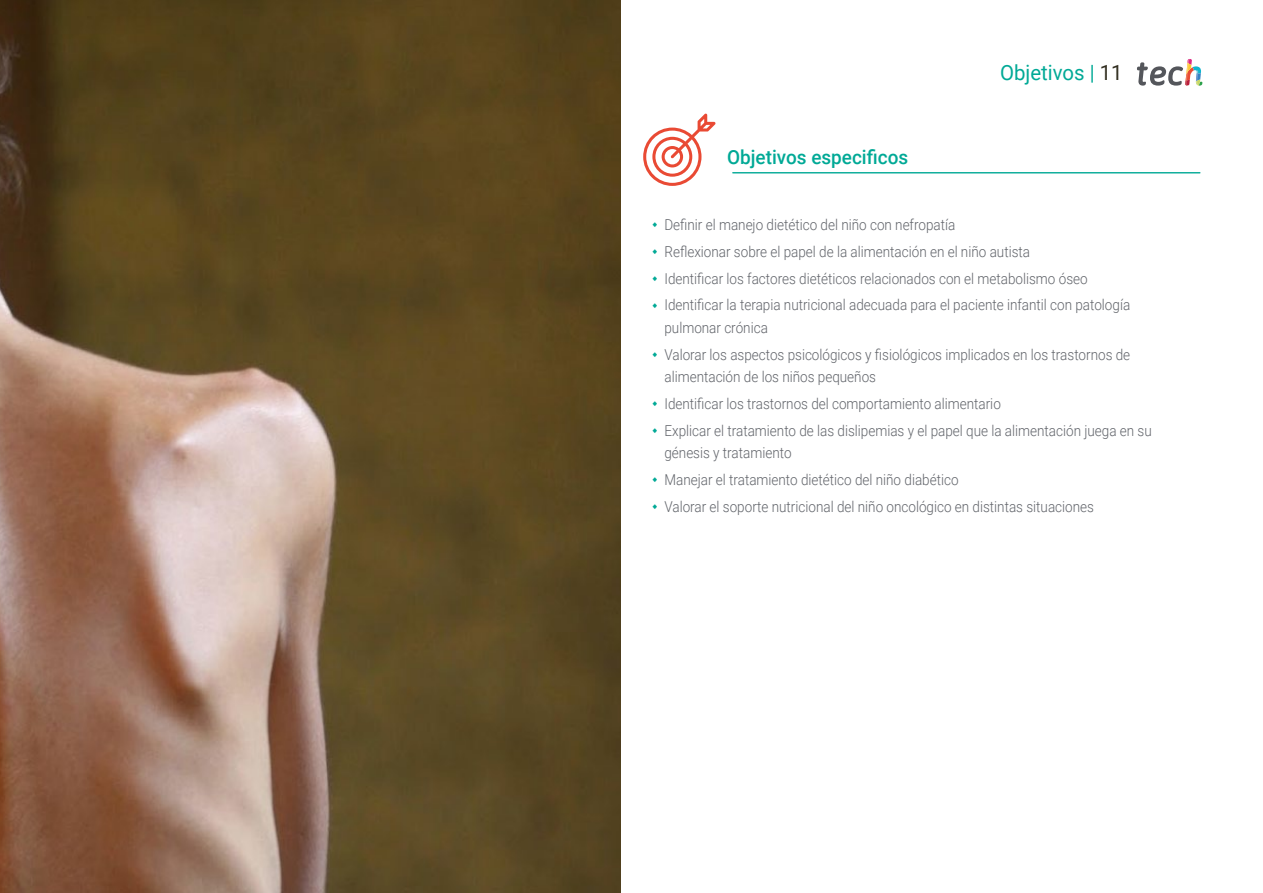
<style>
.page{position:relative;width:1263px;height:893px;background:#fff}
.page>*{position:absolute;margin:0;border:0;box-sizing:border-box;transform-origin:0 0}
.t1{font:21px "Roboto";color:#00a996}
.t2{font:500 19.5px "Roboto";color:#00a996}
.t3{font:300 15px/26.7px "Roboto";color:#61646a;scale:.9 1}
.s1{color:#312e20}
</style>
<div class="page">
<svg style="left:643px;top:113px;width:73px;height:73px"></svg>
<hr style="left:732px;top:172px;width:468px;height:1px;background:#00a996">
<img style="left:0;top:0;width:621px;height:893px">
<svg style="left:1137px;top:59px;width:65px;height:27px"></svg>
<h2 class="t2" style="left:727px;top:144px;width:183px">Objetivos especificos</h2>
<h1 class="t1" style="left:1000px;top:57px;width:124px">Objetivos | <span class="s1">11</span></h1>
<p class="t3" style="left:664px;top:211px;width:519px">Definir el manejo dietético del niño con nefropatía<br>Reflexionar sobre el papel de la alimentación en el niño autista<br>Identificar los factores dietéticos relacionados con el metabolismo óseo Identificar la terapia nutricional adecuada para el paciente infantil con patología</p>
<p class="t3" style="left:664px;top:313px;width:519px">pulmonar crónica<br>Valorar los aspectos psicológicos y fisiológicos implicados en los trastornos de</p>
<p class="t3" style="left:664px;top:363px;width:543px">alimentación de los niños pequeños<br>Identificar los trastornos del comportamiento alimentario<br>Explicar el tratamiento de las dislipemias y el papel que la alimentación juega en su</p>
<p class="t3" style="left:664px;top:439px;width:479px">génesis y tratamiento<br>Manejar el tratamiento dietético del niño diabético<br>Valorar el soporte nutricional del niño oncológico en distintas situaciones</p>
</div>
